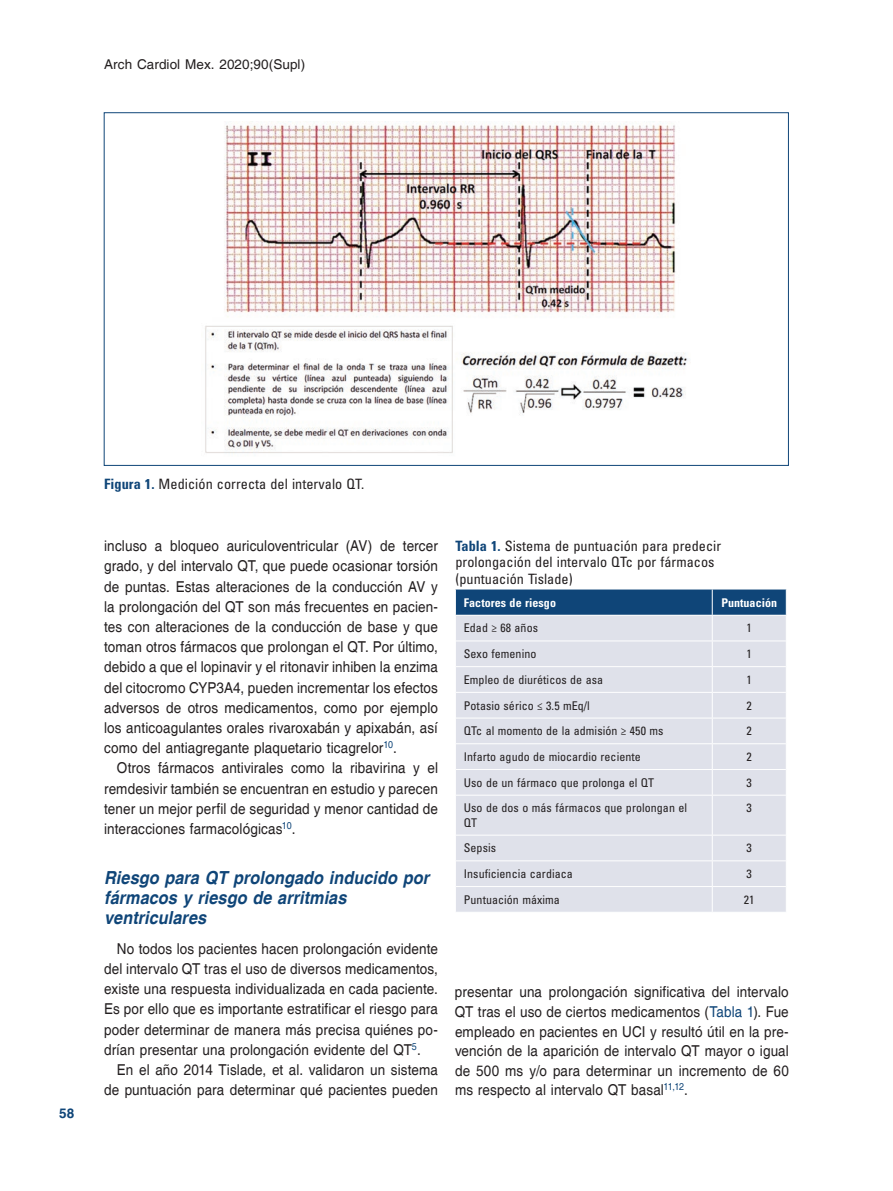
<style>
.page{position:relative;width:893px;height:1191px;background:#fff}
.page>*{position:absolute;margin:0;border:0;box-sizing:border-box;transform-origin:0 0}
.t1{font:italic 700 18px/20.2px "Helvetica";letter-spacing:.005em;color:#0f4578;scale:.9 1}
.t2{font:15px/20.2px "Helvetica";letter-spacing:.01em;color:#231f20;text-align:justify;scale:.9 1}
.t3{font:condensed 14.25px/16.5px "Univers LT Std";letter-spacing:.005em;color:#231f20}
.t4{font:13.5px "Helvetica";letter-spacing:.005em;color:#231f20}
.t5{font:700 13.5px "Helvetica LT Std";color:#0f4578}
.t6{font:condensed 12px/14.2px "Univers LT Std";letter-spacing:.005em;color:#231f20}
.t7{font:700 condensed 12px "Univers LT Std";letter-spacing:.005em;color:#fff}
.s1{font-weight:700;color:#0f4578}
.s2{color:#0f4578}
</style>
<div class="page">
<img style="left:205px;top:122px;width:483px;height:332px">
<div style="left:456px;top:796px;width:330px;height:116px;background:#dfe1ea"></div>
<hr style="left:712px;top:795px;width:1px;height:39px;background:#fff">
<svg style="left:712px;top:835px;width:1px;height:77px"></svg>
<hr style="left:456px;top:834px;width:256px;height:1px;background:#fff">
<hr style="left:712px;top:834px;width:74px;height:1px;background:#fff">
<hr style="left:456px;top:860px;width:256px;height:1px;background:#fff">
<hr style="left:712px;top:860px;width:74px;height:1px;background:#fff">
<hr style="left:456px;top:886px;width:256px;height:1px;background:#fff">
<hr style="left:712px;top:886px;width:74px;height:1px;background:#fff">
<svg style="left:455px;top:589px;width:332px;height:206px;background:#c7cfdc"></svg>
<hr style="left:455px;top:615px;width:257px;height:1px;background:#fff">
<hr style="left:712px;top:615px;width:75px;height:1px;background:#fff">
<p class="t4" style="left:104px;top:57px;width:203px">Arch Cardiol Mex. 2020;90(Supl)</p>
<p class="t5" style="left:59px;top:1104px;width:17px">58</p>
<p class="t3" style="left:104px;top:475px;width:262px"><span class="s1">Figura 1.</span> Medición correcta del intervalo QT.</p>
<p class="t2" style="left:104px;top:536px;width:372px">incluso a bloqueo auriculoventricular (AV) de tercer grado, y del intervalo QT, que puede ocasionar torsión de puntas. Estas alteraciones de la conducción AV y la prolongación del QT son más frecuentes en pacien&shy;tes con alteraciones de la conducción de base y que toman otros fármacos que prolongan el QT. Por último, debido a que el lopinavir y el ritonavir inhiben la enzima del citocromo CYP3A4, pueden incrementar los efectos adversos de otros medicamentos, como por ejemplo los anticoagulantes orales rivaroxabán y apixabán, así como del antiagregante plaquetario ticagrelor<sup>10</sup>.</p>
<p class="t2" style="left:104px;top:758px;width:372px;text-indent:13px">Otros fármacos antivirales como la ribavirina y el remdesivir también se encuentran en estudio y parecen tener un mejor perfil de seguridad y menor cantidad de interacciones farmacológicas<sup>10</sup>.</p>
<p class="t1" style="left:104px;top:868px;width:363px">Riesgo para QT prolongado inducido por fármacos y riesgo de arritmias ventriculares</p>
<p class="t2" style="left:104px;top:939px;width:372px;text-indent:13px">No todos los pacientes hacen prolongación evidente del intervalo QT tras el uso de diversos medicamentos, existe una respuesta individualizada en cada paciente.<br>Es por ello que es importante estratificar el riesgo para poder determinar de manera más precisa quiénes po&shy;drían presentar una prolongación evidente del QT<sup>5</sup>.</p>
<p class="t2" style="left:104px;top:1060px;width:372px;text-align:right">En el año 2014 Tislade, et al. validaron un sistema de puntuación para determinar qué pacientes pueden</p>
<p class="t3" style="left:455px;top:537px;width:267px"><span class="s1">Tabla 1.</span> Sistema de puntuación para predecir prolongación del intervalo QTc por fármacos (puntuación Tislade)</p>
<p class="t7" style="left:464px;top:595px;width:94px">Factores de riesgo</p>
<p class="t7" style="left:721px;top:595px;width:57px">Puntuación</p>
<p class="t6" style="left:464px;top:621px;width:76px">Edad ≥ 68 años</p>
<p class="t6" style="left:747px;top:621px;width:7px">1</p>
<p class="t6" style="left:464px;top:646px;width:74px">Sexo femenino</p>
<p class="t6" style="left:747px;top:646px;width:7px">1</p>
<p class="t6" style="left:464px;top:672px;width:141px">Empleo de diuréticos de asa</p>
<p class="t6" style="left:747px;top:672px;width:7px">1</p>
<p class="t6" style="left:464px;top:698px;width:128px">Potasio sérico ≤ 3.5 mEq/l</p>
<p class="t6" style="left:747px;top:698px;width:7px">2</p>
<p class="t6" style="left:464px;top:723px;width:201px">QTc al momento de la admisión ≥ 450 ms</p>
<p class="t6" style="left:747px;top:723px;width:7px">2</p>
<p class="t6" style="left:464px;top:749px;width:178px">Infarto agudo de miocardio reciente</p>
<p class="t6" style="left:747px;top:749px;width:7px">2</p>
<p class="t6" style="left:464px;top:775px;width:192px">Uso de un fármaco que prolonga el QT</p>
<p class="t6" style="left:747px;top:775px;width:7px">3</p>
<p class="t6" style="left:464px;top:800px;width:225px">Uso de dos o más fármacos que prolongan el<br>QT</p>
<p class="t6" style="left:747px;top:800px;width:7px">3</p>
<p class="t6" style="left:464px;top:840px;width:34px">Sepsis</p>
<p class="t6" style="left:747px;top:840px;width:7px">3</p>
<p class="t6" style="left:464px;top:866px;width:110px">Insuficiencia cardiaca</p>
<p class="t6" style="left:747px;top:866px;width:7px">3</p>
<p class="t6" style="left:464px;top:892px;width:98px">Puntuación máxima</p>
<p class="t6" style="left:744px;top:892px;width:12px">21</p>
<p class="t2" style="left:455px;top:983px;width:372px;line-height:19.5px">presentar una prolongación significativa del intervalo QT tras el uso de ciertos medicamentos (<span class="s2">Tabla 1</span>). Fue empleado en pacientes en UCI y resultó útil en la pre&shy;vención de la aparición de intervalo QT mayor o igual de 500 ms y/o para determinar un incremento de 60 ms respecto al intervalo QT basal<sup>11,12</sup>.</p>
</div>
